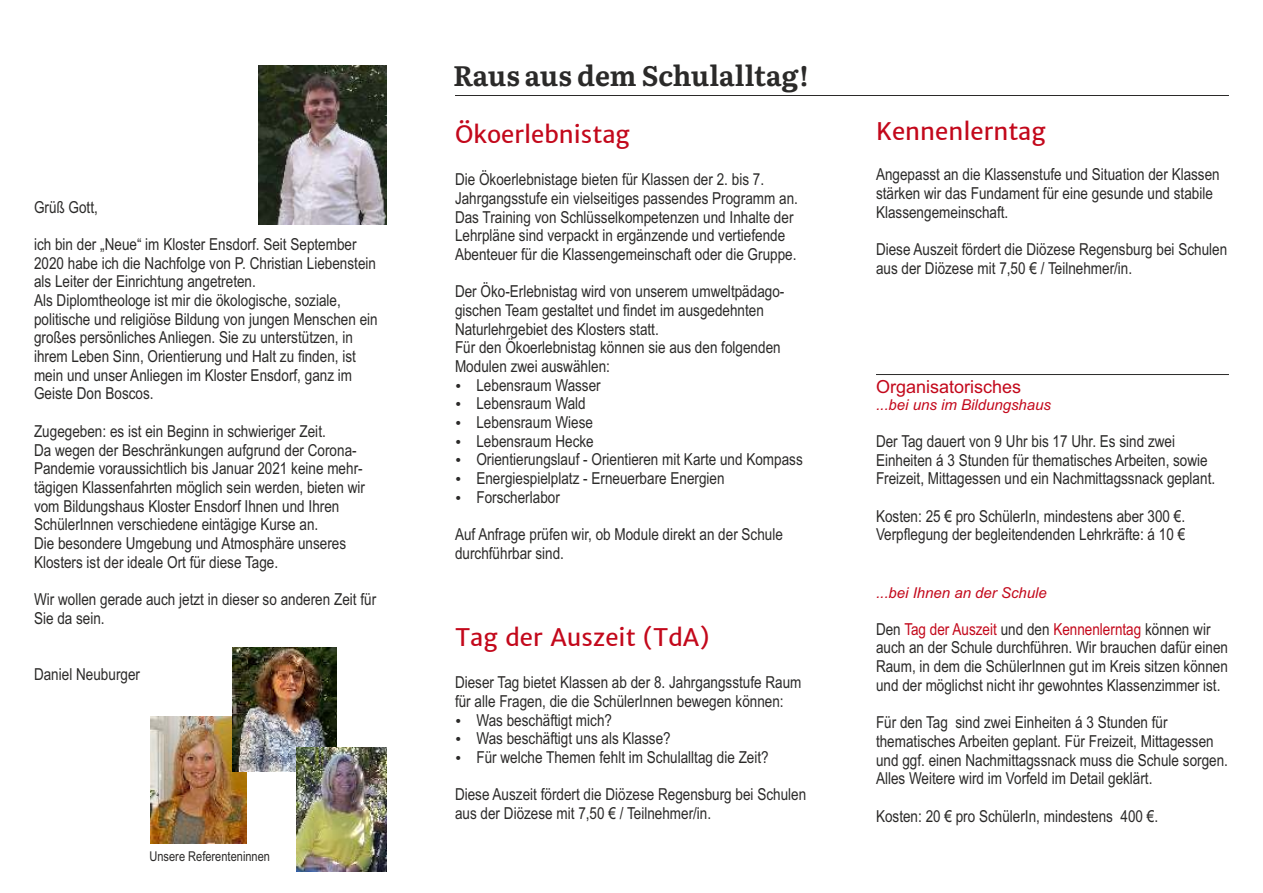
<style>
.page{position:relative;width:1263px;height:893px;background:#fff}
.page>*{position:absolute;margin:0;border:0;box-sizing:border-box;transform-origin:0 0}
.t1{font:700 28.2px "Literata";color:#2b2a29}
.t2{font:24px "Merriweather Sans";color:#c3081b}
.t3{font:18px "Arial";color:#c3081b}
.t4{font:16.5px/18.8px "Arial Narrow";color:#2b2a29}
.t5{font:italic 15px "Arial";color:#c3081b}
.t6{font:13.5px "Arial Narrow";color:#2b2a29}
.s1{color:#c3081b}
</style>
<div class="page">
<hr style="left:455px;top:95px;width:774px;height:1px;background:#2b2a29">
<hr style="left:876px;top:374px;width:353px;height:1px;background:#2b2a29">
<img style="left:151px;top:716px;width:96px;height:127px">
<img style="left:233px;top:647px;width:103px;height:125px">
<img style="left:297px;top:748px;width:90px;height:123px">
<img style="left:259px;top:66px;width:128px;height:159px">
<p class="t4" style="left:34px;top:199px;width:65px">Grüß Gott,</p>
<p class="t4" style="left:34px;top:236px;width:345px">ich bin der „Neue“ im Kloster Ensdorf. Seit September 2020 habe ich die Nachfolge von P. Christian Liebenstein als Leiter der Einrichtung angetreten.<br>Als Diplomtheologe ist mir die ökologische, soziale, politische und religiöse Bildung von jungen Menschen ein großes persönliches Anliegen. Sie zu unterstützen, in ihrem Leben Sinn, Orientierung und Halt zu finden, ist mein und unser Anliegen im Kloster Ensdorf, ganz im Geiste Don Boscos.</p>
<p class="t4" style="left:34px;top:423px;width:332px">Zugegeben: es ist ein Beginn in schwieriger Zeit.<br>Da wegen der Beschränkungen aufgrund der Corona-Pandemie voraussichtlich bis Januar 2021 keine mehr&shy;tägigen Klassenfahrten möglich sein werden, bieten wir vom Bildungshaus Kloster Ensdorf Ihnen und Ihren SchülerInnen verschiedene eintägige Kurse an.<br>Die besondere Umgebung und Atmosphäre unseres Klosters ist der ideale Ort für diese Tage.</p>
<p class="t4" style="left:34px;top:591px;width:344px">Wir wollen gerade auch jetzt in dieser so anderen Zeit für<br>Sie da sein.</p>
<p class="t4" style="left:34px;top:666px;width:108px">Daniel Neuburger</p>
<p class="t6" style="left:149px;top:851px;width:122px">Unsere Referenteninnen</p>
<h1 class="t1" style="left:453px;top:64px;width:357px">Raus aus dem Schulalltag!</h1>
<h2 class="t2" style="left:455px;top:120px;width:176px">Ökoerlebnistag</h2>
<p class="t4" style="left:455px;top:171px;width:344px">Die Ökoerlebnistage bieten für Klassen der 2. bis 7.<br>Jahrgangsstufe ein vielseitiges passendes Programm an.<br>Das Training von Schlüsselkompetenzen und Inhalte der Lehrpläne sind verpackt in ergänzende und vertiefende Abenteuer für die Klassengemeinschaft oder die Gruppe.</p>
<p class="t4" style="left:455px;top:284px;width:331px">Der Öko-Erlebnistag wird von unserem umweltpädago-</p>
<p class="t4" style="left:455px;top:302px;width:310px">gischen Team gestaltet und findet im ausgedehnten</p>
<p class="t4" style="left:455px;top:321px;width:205px">Naturlehrgebiet des Klosters statt.</p>
<p class="t4" style="left:455px;top:340px;width:327px">Für den Ökoerlebnistag können sie aus den folgenden</p>
<p class="t4" style="left:455px;top:358px;width:156px">Modulen zwei auswählen:</p>
<p class="t4" style="left:476px;top:377px;width:126px">Lebensraum Wasser</p>
<p class="t4" style="left:476px;top:396px;width:111px">Lebensraum Wald</p>
<p class="t4" style="left:476px;top:414px;width:118px">Lebensraum Wiese</p>
<p class="t4" style="left:476px;top:433px;width:119px">Lebensraum Hecke</p>
<p class="t4" style="left:476px;top:452px;width:328px">Orientierungslauf - Orientieren mit Karte und Kompass</p>
<p class="t4" style="left:476px;top:470px;width:250px">Energiespielplatz - Erneuerbare Energien</p>
<p class="t4" style="left:476px;top:489px;width:85px">Forscherlabor</p>
<p class="t4" style="left:455px;top:526px;width:329px">Auf Anfrage prüfen wir, ob Module direkt an der Schule durchführbar sind.</p>
<h2 class="t2" style="left:455px;top:623px;width:256px">Tag der Auszeit (TdA)</h2>
<p class="t4" style="left:455px;top:674px;width:348px">Dieser Tag bietet Klassen ab der 8. Jahrgangsstufe Raum</p>
<p class="t4" style="left:455px;top:693px;width:330px">für alle Fragen, die die SchülerInnen bewegen können:</p>
<p class="t4" style="left:476px;top:712px;width:137px">Was beschäftigt mich?</p>
<p class="t4" style="left:476px;top:730px;width:196px">Was beschäftigt uns als Klasse?</p>
<p class="t4" style="left:476px;top:749px;width:294px">Für welche Themen fehlt im Schulalltag die Zeit?</p>
<p class="t4" style="left:455px;top:787px;width:353px">Diese Auszeit fördert die Diözese Regensburg bei Schulen aus der Diözese mit 7,50 € / Teilnehmer/in.</p>
<h2 class="t2" style="left:876px;top:116px;width:171px">Kennenlerntag</h2>
<p class="t4" style="left:876px;top:167px;width:345px">Angepasst an die Klassenstufe und Situation der Klassen stärken wir das Fundament für eine gesunde und stabile<br>Klassengemeinschaft.</p>
<p class="t4" style="left:876px;top:242px;width:353px">Diese Auszeit fördert die Diözese Regensburg bei Schulen aus der Diözese mit 7,50 € / Teilnehmer/in.</p>
<p class="t3" style="left:876px;top:379px;width:147px">Organisatorisches</p>
<p class="t5" style="left:876px;top:399px;width:177px">...bei uns im Bildungshaus</p>
<p class="t4" style="left:876px;top:433px;width:341px">Der Tag dauert von 9 Uhr bis 17 Uhr. Es sind zwei<br>Einheiten á 3 Stunden für thematisches Arbeiten, sowie<br>Freizeit, Mittagessen und ein Nachmittagssnack geplant.</p>
<p class="t4" style="left:876px;top:508px;width:311px">Kosten: 25 € pro SchülerIn, mindestens aber 300 €.<br>Verpflegung der begleitendenden Lehrkräfte: á 10 €</p>
<p class="t5" style="left:876px;top:587px;width:172px">...bei Ihnen an der Schule</p>
<p class="t4" style="left:876px;top:621px;width:353px">Den <span class="s1">Tag der Auszeit</span> und den <span class="s1">Kennenlerntag</span> können wir auch an der Schule durchführen. Wir brauchen dafür einen Raum, in dem die SchülerInnen gut im Kreis sitzen können und der möglichst nicht ihr gewohntes Klassenzimmer ist.</p>
<p class="t4" style="left:876px;top:714px;width:353px">Für den Tag sind zwei Einheiten á 3 Stunden für thematisches Arbeiten geplant. Für Freizeit, Mittagessen und ggf. einen Nachmittagssnack muss die Schule sorgen.<br>Alles Weitere wird im Vorfeld im Detail geklärt.</p>
<p class="t4" style="left:876px;top:808px;width:284px">Kosten: 20 € pro SchülerIn, mindestens 400 €.</p>
</div>
